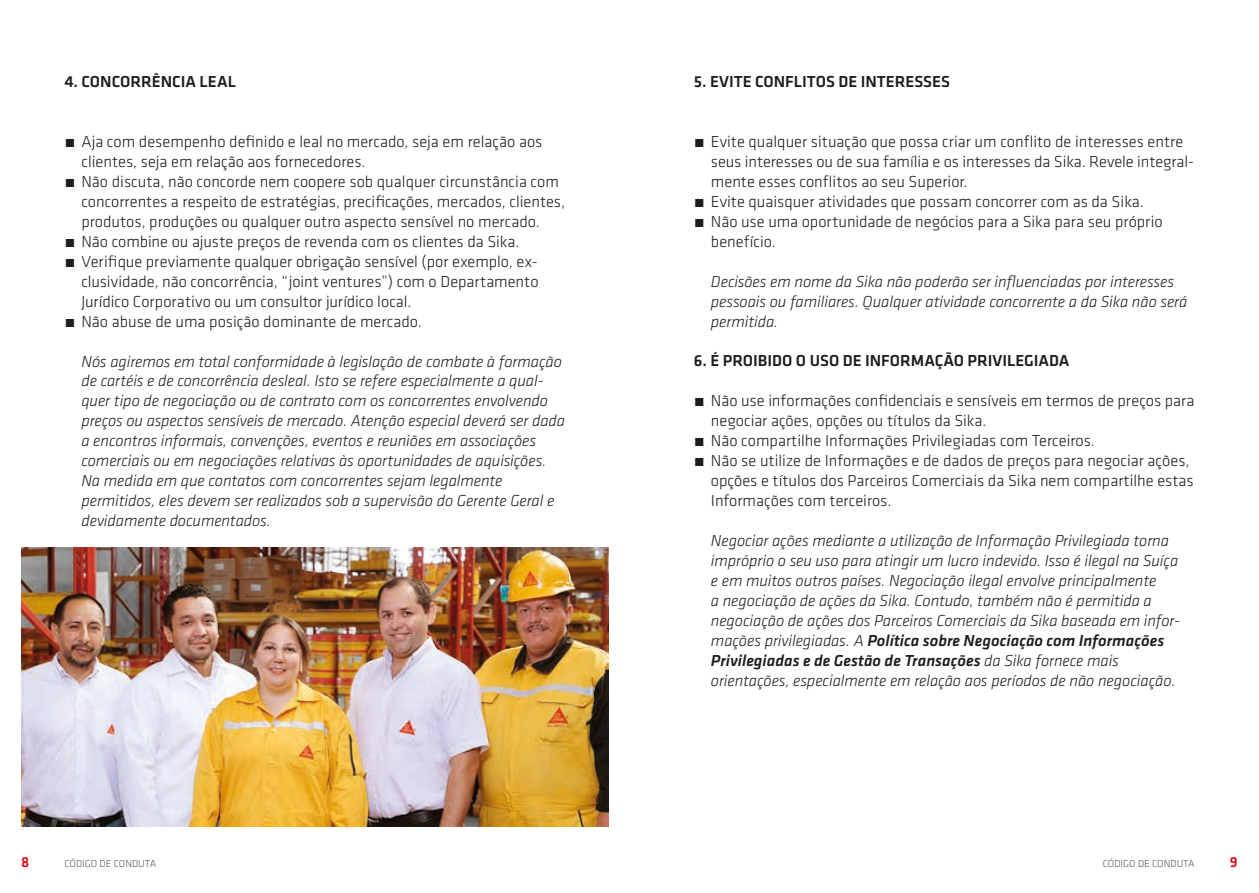
<style>
.page{position:relative;width:1259px;height:893px;background:#fff}
.page>*{position:absolute;margin:0;border:0;box-sizing:border-box;transform-origin:0 0}
.t1{font:300 16.5px/20px "Klavika";color:#1d1d1b}
.t2{font:italic 300 16.5px/20px "Klavika";letter-spacing:-.005em;color:#1d1d1b}
.Sub-chapter{font:500 16.5px "Klavika";color:#1d1d1b}
.t3{font:500 15px "Klavika";color:#e30614}
.t4{font:300 10.5px "Klavika";color:#575756}
.s1{font-weight:500}
</style>
<div class="page">
<img style="left:21px;top:547px;width:587px;height:280px">
<p class="Sub-chapter" style="left:64px;top:71px;width:173px">4. CONCORRÊNCIA LEAL</p>
<p class="t1" style="left:81px;top:131px;width:462px;text-indent:-17px">́ Aja com desempenho definido e leal no mercado, seja em relação aos clientes, seja em relação aos fornecedores.</p>
<p class="t1" style="left:81px;top:171px;width:485px;text-indent:-17px">́ Não discuta, não concorde nem coopere sob qualquer circunstância com concorrentes a respeito de estratégias, precificações, mercados, clientes, produtos, produções ou qualquer outro aspecto sensível no mercado.</p>
<p class="t1" style="left:64px;top:231px;width:456px">́ Não combine ou ajuste preços de revenda com os clientes da Sika.</p>
<p class="t1" style="left:81px;top:251px;width:459px;text-align:justify;text-indent:-17px">́ Verifique previamente qualquer obrigação sensível (por exemplo, ex&shy;clusividade, não concorrência, “joint ventures”) com o Departamento Jurídico Corporativo ou um consultor jurídico local.</p>
<p class="t1" style="left:64px;top:311px;width:359px">́ Não abuse de uma posição dominante de mercado.</p>
<p class="t2" style="left:81px;top:351px;width:485px">Nós agiremos em total conformidade à legislação de combate à formação de cartéis e de concorrência desleal. Isto se refere especialmente a qual&shy;quer tipo de negociação ou de contrato com os concorrentes envolvendo preços ou aspectos sensíveis de mercado. Atenção especial deverá ser dada a encontros informais, convenções, eventos e reuniões em associações comerciais ou em negociações relativas às oportunidades de aquisições.<br>Na medida em que contatos com concorrentes sejam legalmente permitidos, eles devem ser realizados sob a supervisão do Gerente Geral e devidamente documentados.</p>
<p class="Sub-chapter" style="left:694px;top:71px;width:258px">5. EVITE CONFLITOS DE INTERESSES</p>
<p class="t1" style="left:711px;top:131px;width:484px;text-indent:-17px">́ Evite qualquer situação que possa criar um conflito de interesses entre seus interesses ou de sua família e os interesses da Sika. Revele integral&shy;mente esses conflitos ao seu Superior.</p>
<p class="t1" style="left:694px;top:191px;width:451px">́ Evite quaisquer atividades que possam concorrer com as da Sika.</p>
<p class="t1" style="left:711px;top:211px;width:453px;text-indent:-17px">́ Não use uma oportunidade de negócios para a Sika para seu próprio benefício.</p>
<p class="t2" style="left:711px;top:271px;width:478px">Decisões em nome da Sika não poderão ser influenciadas por interesses pessoais ou familiares. Qualquer atividade concorrente a da Sika não será permitida.</p>
<p class="Sub-chapter" style="left:694px;top:350px;width:377px">6. É PROIBIDO O USO DE INFORMAÇÃO PRIVILEGIADA</p>
<p class="t1" style="left:711px;top:391px;width:485px;text-indent:-17px">́ Não use informações confidenciais e sensíveis em termos de preços para negociar ações, opções ou títulos da Sika.</p>
<p class="t1" style="left:694px;top:431px;width:402px">́ Não compartilhe Informações Privilegiadas com Terceiros.</p>
<p class="t1" style="left:711px;top:451px;width:484px;text-indent:-17px">́ Não se utilize de Informações e de dados de preços para negociar ações, opções e títulos dos Parceiros Comerciais da Sika nem compartilhe estas<br>Informações com terceiros.</p>
<p class="t2" style="left:711px;top:530px;width:470px">Negociar ações mediante a utilização de Informação Privilegiada torna impróprio o seu uso para atingir um lucro indevido. Isso é ilegal na Suíça e em muitos outros países. Negociação ilegal envolve principalmente<br>a negociação de ações da Sika. Contudo, também não é permitida a negociação de ações dos Parceiros Comerciais da Sika baseada em infor&shy;mações privilegiadas. A <span class="s1">Política sobre Negociação com Informações Privilegiadas e de Gestão de Transações</span> da Sika fornece mais orientações, especialmente em relação aos períodos de não negociação.</p>
<p class="t3" style="left:21px;top:852px;width:10px">8</p>
<p class="t4" style="left:64px;top:857px;width:93px">CÓDIGO DE CONDUTA</p>
<p class="t4" style="left:1102px;top:857px;width:93px">CÓDIGO DE CONDUTA</p>
<p class="t3" style="left:1230px;top:852px;width:9px">9</p>
</div>
